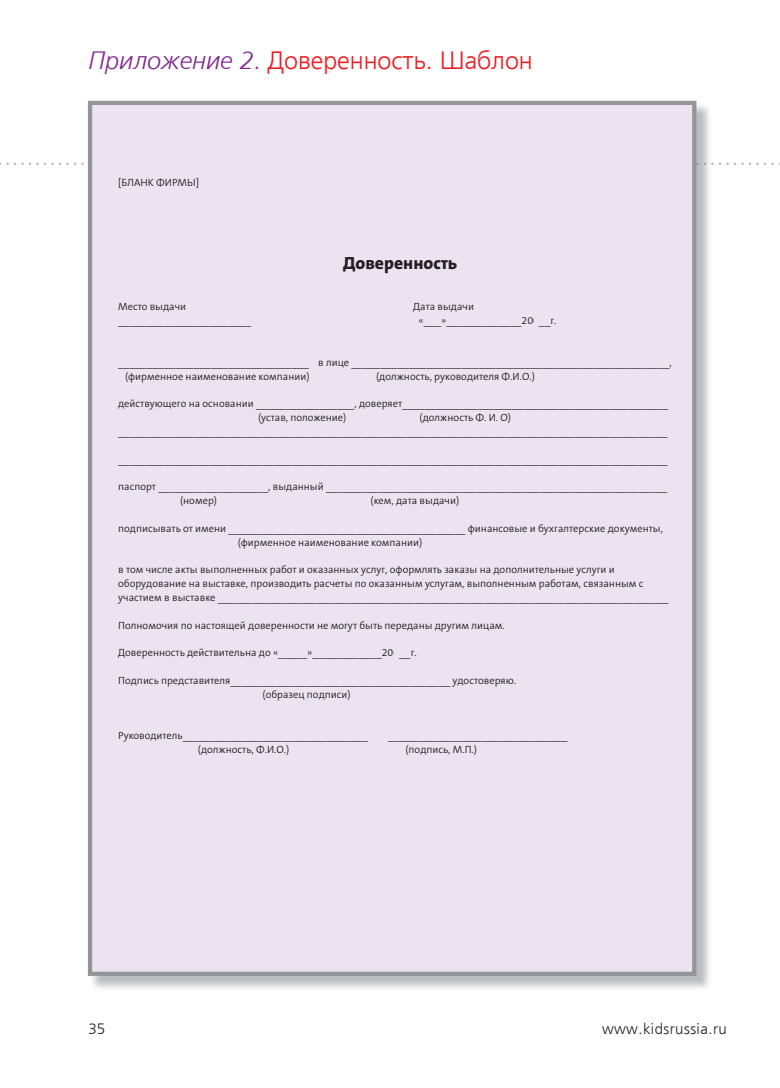
<style>
.page{position:relative;width:780px;height:1088px;background:#fff}
.page>*{position:absolute;margin:0;border:0;box-sizing:border-box;transform-origin:0 0}
.t1{font:300 25px "Frutiger LTCYR";color:#ee1d23}
.t2{font:800 17.75px "The Sans B Plus W8";color:#231f20}
.t3{font:300 15px "Frutiger LTCYR";letter-spacing:.03em;color:#231f20}
.t4{font:300 10.5px/13.9px "The Sans B Plus W4";color:#231f20}
.s1{font-style:italic;color:#802990}
.s2{color:#802990}
</style>
<div class="page">
<svg style="left:0;top:162px;width:780px;height:3px"></svg>
<img style="left:92px;top:103px;width:620px;height:885px">
<img style="left:696px;top:162px;width:10px;height:3px">
<div style="left:88px;top:101px;width:608px;height:875px;background:#ece3f0"></div>
<div style="left:534px;top:316px;width:5px;height:9px;background:#ece3f0"></div>
<div style="left:393px;top:648px;width:5px;height:9px;background:#ece3f0"></div>
<h1 class="t1" style="left:89px;top:51px;width:446px"><span class="s1">Приложение 2</span><span class="s2">.</span> Доверенность. Шаблон</h1>
<p class="t4" style="left:118px;top:176px;width:83px">[БЛАНК ФИРМЫ]</p>
<h2 class="t2" style="left:343px;top:256px;width:115px">Доверенность</h2>
<p class="t4" style="left:118px;top:301px;width:69px">Место выдачи</p>
<p class="t4" style="left:413px;top:301px;width:62px">Дата выдачи</p>
<p class="t4" style="left:118px;top:315px;width:134px">_______________________</p>
<p class="t4" style="left:418px;top:315px;width:139px">«___»_____________200__г.</p>
<p class="t4" style="left:125px;top:356px;width:548px;text-indent:-7px">_________________________________ в лице _______________________________________________________, (фирменное наименование компании)</p>
<p class="t4" style="left:376px;top:370px;width:160px">(должность, руководителя Ф.И.О.)</p>
<p class="t4" style="left:258px;top:398px;width:411px;text-indent:-140px">действующего на основании _________________, доверяет______________________________________________ (устав, положение)</p>
<p class="t4" style="left:118px;top:411px;width:551px;text-indent:301px">(должность Ф. И. О) _______________________________________________________________________________________________</p>
<p class="t4" style="left:118px;top:453px;width:551px">_______________________________________________________________________________________________</p>
<p class="t4" style="left:180px;top:481px;width:488px;text-indent:-62px">паспорт ___________________, выданный ___________________________________________________________ (номер)</p>
<p class="t4" style="left:370px;top:494px;width:90px">(кем, дата выдачи)</p>
<p class="t4" style="left:238px;top:522px;width:427px;text-indent:-119px">подписывать от имени _________________________________________ финансовые и бухгалтерские документы, (фирменное наименование компании)</p>
<p class="t4" style="left:118px;top:564px;width:552px">в том числе акты выполненных работ и оказанных услуг, оформлять заказы на дополнительные услуги и оборудование на выставке, производить расчеты по оказанным услугам, выполненным работам, связанным с участием в выставке ______________________________________________________________________________</p>
<p class="t4" style="left:118px;top:619px;width:388px">Полномочия по настоящей доверенности не могут быть переданы другим лицам.</p>
<p class="t4" style="left:118px;top:647px;width:300px">Доверенность действительна до «_____»____________200__г.</p>
<p class="t4" style="left:262px;top:674px;width:255px;text-indent:-144px">Подпись представителя______________________________________ удостоверяю. (образец подписи)</p>
<p class="t4" style="left:118px;top:729px;width:251px">Руководитель________________________________</p>
<p class="t4" style="left:388px;top:729px;width:181px">_______________________________</p>
<p class="t4" style="left:198px;top:743px;width:93px">(должность, Ф.И.О.)</p>
<p class="t4" style="left:405px;top:743px;width:73px">(подпись, М.П.)</p>
<h3 class="t3" style="left:89px;top:1023px;width:18px">35</h3>
<h3 class="t3" style="left:602px;top:1023px;width:126px">www.kidsrussia.ru</h3>
</div>
